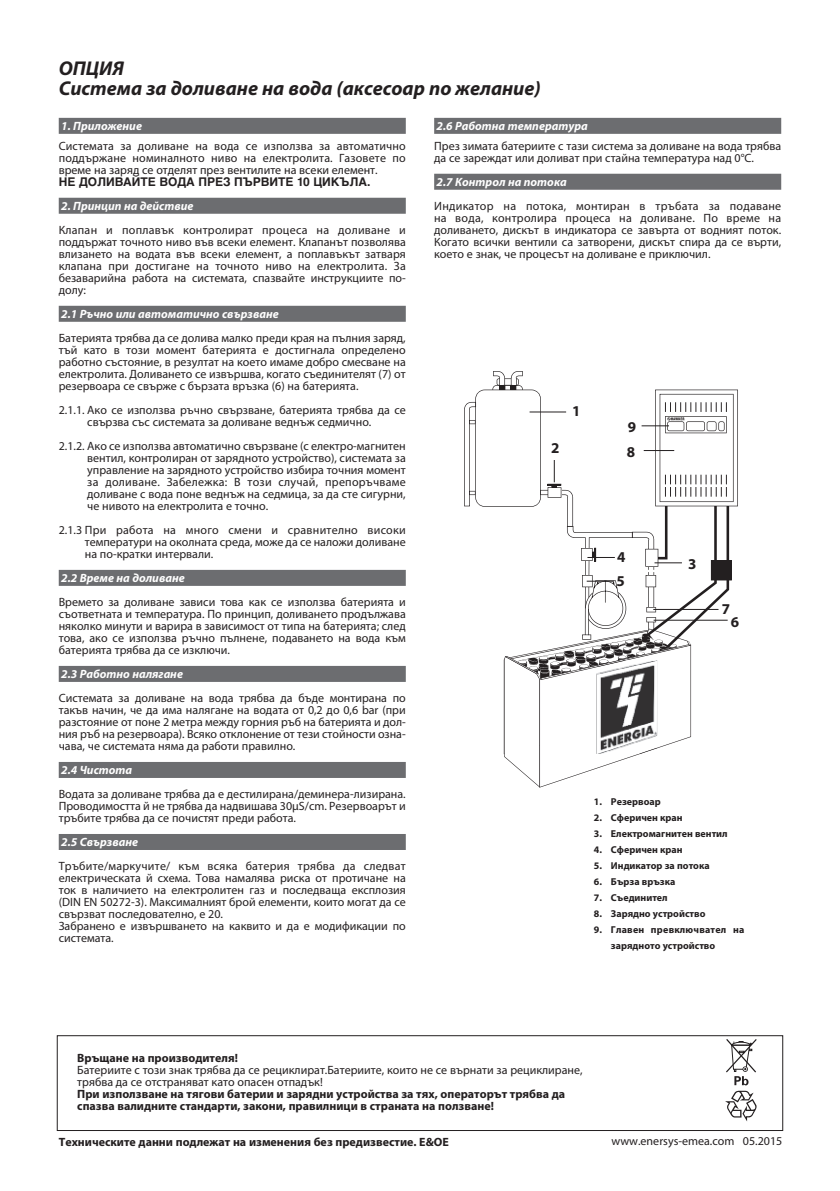
<style>
.page{position:relative;width:840px;height:1191px;background:#fff}
.page>*{position:absolute;margin:0;border:0;box-sizing:border-box;transform-origin:0 0}
.t1{font:italic 700 20px/20px "Myriad Pro";color:#231f20}
.t2{font:700 15px/23.8px "Myriad Pro";color:#231f20}
.t3{font:12px/12px "Myriad Pro";color:#231f20;text-align:justify}
.t4{font:700 12px/12px "Myriad Pro";color:#231f20}
.t5{font:italic 700 12px "Myriad Pro";color:#fff}
.t6{font:700 12px "Helvetica Cyr";color:#231f20}
.t7{font:700 10px "Myriad Pro";color:#231f20}
.t8{font:700 10px/16px "Myriad Pro";letter-spacing:.02em;color:#231f20}
</style>
<div class="page">
<div style="left:59px;top:118px;width:346px;height:16px;background:#6c6d70"></div>
<div style="left:59px;top:198px;width:346px;height:16px;background:#6c6d70"></div>
<div style="left:59px;top:306px;width:346px;height:16px;background:#6c6d70"></div>
<div style="left:59px;top:570px;width:346px;height:16px;background:#6c6d70"></div>
<div style="left:59px;top:666px;width:346px;height:16px;background:#6c6d70"></div>
<div style="left:59px;top:762px;width:346px;height:16px;background:#6c6d70"></div>
<div style="left:59px;top:834px;width:346px;height:16px;background:#6c6d70"></div>
<div style="left:434px;top:118px;width:346px;height:16px;background:#6c6d70"></div>
<div style="left:434px;top:174px;width:346px;height:16px;background:#6c6d70"></div>
<svg style="left:464px;top:371px;width:273px;height:416px"></svg>
<svg style="left:725px;top:1039px;width:31px;height:82px"></svg>
<div style="left:57px;top:1035px;width:725px;height:96px;border:1px solid #231f20"></div>
<h1 class="t1" style="left:59px;top:60px;width:483px">ОПЦИЯ<br>Система за доливане на вода (аксесоар по желание)</h1>
<p class="t5" style="left:61px;top:121px;width:82px">1. Приложение</p>
<p class="t3" style="left:59px;top:141px;width:348px">Системата за доливане на вода се използва за автоматично поддържане номиналното ниво на електролита. Газовете по време на заряд се отделят през вентилите на всеки елемент.</p>
<p class="t6" style="left:59px;top:177px;width:313px">НЕ ДОЛИВАЙТЕ ВОДА ПРЕЗ ПЪРВИТЕ 10 ЦИКЪЛА.</p>
<p class="t5" style="left:61px;top:201px;width:134px">2. Принцип на действие</p>
<p class="t3" style="left:59px;top:225px;width:348px">Клапан и поплавък контролират процеса на доливане и поддържат точното ниво във всеки елемент. Клапанът позволява влизането на водата във всеки елемент, а поплавъкът затваря клапана при достигане на точното ниво на електролита. За безаварийна работа на системата, спазвайте инструкциите по&shy;долу:</p>
<p class="t5" style="left:61px;top:309px;width:219px">2.1 Ръчно или автоматично свързване</p>
<p class="t3" style="left:59px;top:333px;width:348px">Батерията трябва да се долива малко преди края на пълния заряд, тъй като в този момент батерията е достигнала определено работно състояние, в резултат на което имаме добро смесване на електролита. Доливането се извършва, когато съединителят (7) от резервоара се свърже с бързата връзка (6) на батерията.</p>
<p class="t3" style="left:59px;top:405px;width:348px;text-align:center">2.1.1. Ако се използва ръчно свързване, батерията трябва да се свързва със системата за доливане веднъж седмично.</p>
<p class="t3" style="left:87px;top:441px;width:320px;text-indent:-28px">2.1.2. Ако се използва автоматично свързване (с електро-магнитен вентил, контролиран от зарядното устройство), системата за управление на зарядното устройство избира точния момент за доливане. Забележка: В този случай, препоръчваме доливане с вода поне веднъж на седмица, за да сте сигурни, че нивото на електролита е точно.</p>
<p class="t3" style="left:85px;top:525px;width:322px;text-indent:-26px">2.1.3 При работа на много смени и сравнително високи температури на околната среда, може да се наложи доливане на по-кратки интервали.</p>
<p class="t5" style="left:61px;top:573px;width:125px">2.2 Време на доливане</p>
<p class="t3" style="left:59px;top:597px;width:348px">Времето за доливане зависи това как се използва батерията и съответната и температура. По принцип, доливането продължава няколко минути и варира в зависимост от типа на батерията; след това, ако се използва ръчно пълнене, подаването на вода към батерията трябва да се изключи.</p>
<p class="t5" style="left:61px;top:669px;width:123px">2.3 Работно налягане</p>
<p class="t3" style="left:59px;top:693px;width:348px">Системата за доливане на вода трябва да бъде монтирана по такъв начин, че да има налягане на водата от 0,2 до 0,6 bar (при разстояние от поне 2 метра между горния ръб на батерията и дол&shy;ния ръб на резервоара). Всяко отклонение от тези стойности озна&shy;чава, че системата няма да работи правилно.</p>
<p class="t5" style="left:61px;top:765px;width:72px">2.4 Чистота</p>
<p class="t3" style="left:59px;top:789px;width:348px">Водата за доливане трябва да е дестилирана/деминера-лизирана.<br>Проводимостта й не трябва да надвишава 30µS/cm. Резервоарът и тръбите трябва да се почистят преди работа.</p>
<p class="t5" style="left:61px;top:837px;width:78px">2.5 Свързване</p>
<p class="t3" style="left:59px;top:861px;width:348px;text-align:left">Тръбите/маркучите/ към всяка батерия трябва да следват електрическата й схема. Това намалява риска от протичане на ток в наличието на електролитен газ и последваща експлозия (DIN EN 50272-3). Максималният брой елементи, които могат да се свързват последователно, е 20.<br>Забранено е извършването на каквито и да е модификации по системата.</p>
<p class="t5" style="left:436px;top:121px;width:153px">2.6 Работна температура</p>
<p class="t3" style="left:434px;top:141px;width:348px">През зимата батериите с тази система за доливане на вода трябва да се зареждат или доливат при стайна температура над 0°C.</p>
<p class="t5" style="left:436px;top:177px;width:132px">2.7 Контрол на потока</p>
<p class="t3" style="left:434px;top:201px;width:348px">Индикатор на потока, монтиран в тръбата за подаване на вода, контролира процеса на доливане. По време на доливането, дискът в индикатора се завърта от водният поток.<br>Когато всички вентили са затворени, дискът спира да се върти, което е знак, че процесът на доливане е приключил.</p>
<p class="t2" style="left:551px;top:437px;width:10px">2</p>
<p class="t2" style="left:572px;top:400px;width:10px">1</p>
<p class="t2" style="left:627px;top:416px;width:10px">9</p>
<p class="t2" style="left:626px;top:441px;width:10px">8</p>
<p class="t2" style="left:616px;top:546px;width:11px">4<br>5</p>
<p class="t2" style="left:687px;top:553px;width:10px">3</p>
<p class="t2" style="left:721px;top:598px;width:10px">7</p>
<p class="t2" style="left:730px;top:611px;width:10px">6</p>
<p class="t7" style="left:593px;top:798px;width:68px">1. Резервоар</p>
<p class="t7" style="left:593px;top:814px;width:90px">2. Сферичен кран</p>
<p class="t7" style="left:593px;top:830px;width:135px">3. Електромагнитен вентил</p>
<p class="t7" style="left:593px;top:846px;width:90px">4. Сферичен кран</p>
<p class="t7" style="left:593px;top:862px;width:117px">5. Индикатор за потока</p>
<p class="t7" style="left:593px;top:878px;width:83px">6. Бърза връзка</p>
<p class="t7" style="left:593px;top:894px;width:75px">7. Съединител</p>
<p class="t7" style="left:593px;top:910px;width:113px">8. Зарядно устройство</p>
<p class="t8" style="left:610px;top:922px;width:135px;text-indent:-17px">9. Главен превключвател на зарядното устройство</p>
<p class="t4" style="left:77px;top:1053px;width:162px">Връщане на производителя!</p>
<p class="t3" style="left:77px;top:1065px;width:506px">Батериите с този знак трябва да се рециклират.Батериите, които не се върнати за рециклиране, трябва да се отстраняват като опасен отпадък!</p>
<p class="t4" style="left:77px;top:1089px;width:489px">При използване на тягови батерии и зарядни устройства за тях, операторът трябва да спазва валидните стандарти, закони, правилници в страната на ползване!</p>
<p class="t4" style="left:59px;top:1137px;width:391px">Техническите данни подлежат на изменения без предизвестие. E&amp;OE</p>
<p class="t3" style="left:611px;top:1135px;width:172px">www.enersys-emea.com 05.2015</p>
</div>
